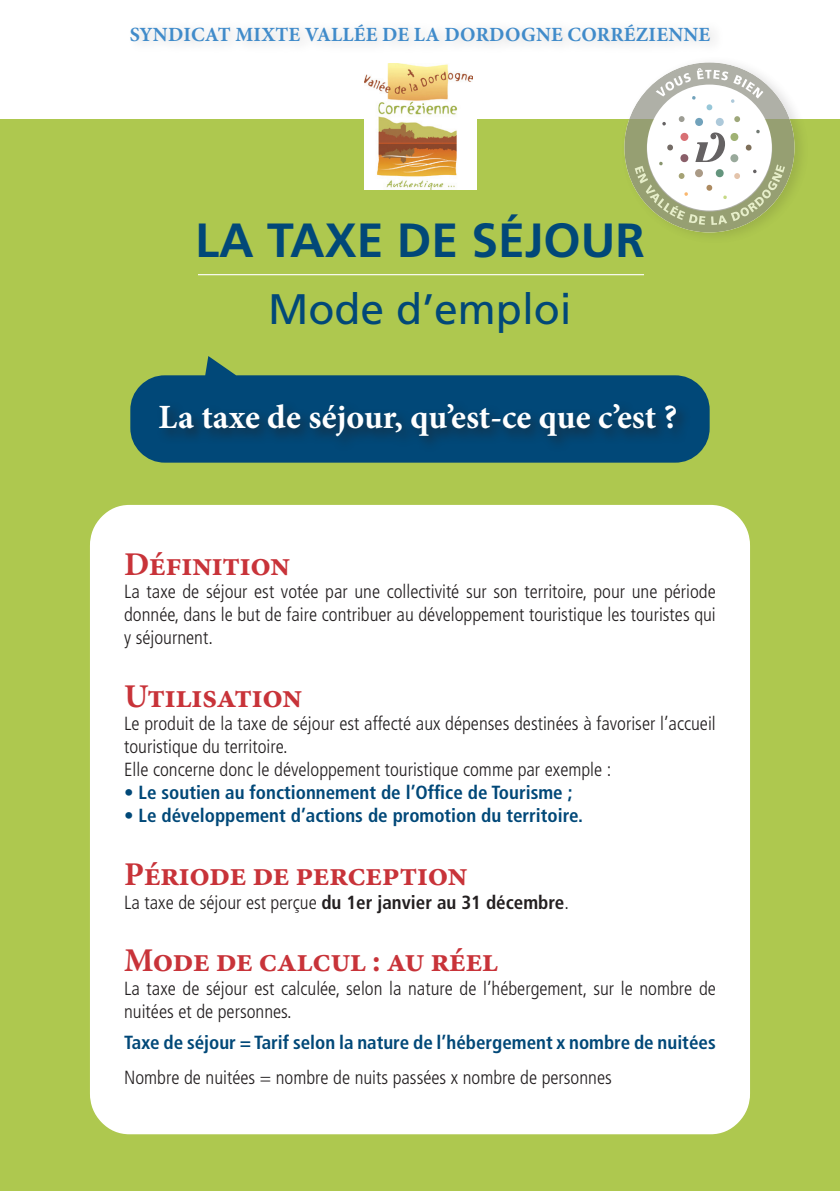
<style>
.page{position:relative;width:840px;height:1191px;background:#fff}
.page>*{position:absolute;margin:0;border:0;box-sizing:border-box;transform-origin:0 0}
.t1{font:700 48px "Frutiger";color:#014878}
.t2{font:42.6px "Frutiger";color:#014878}
.t3{font:700 34px "Minion Pro";letter-spacing:-.005em;color:#fff}
.t4{font:700 33.2px "Minion Pro";letter-spacing:-.02em;color:#c83339}
.t5{font:700 20.2px "Minion Pro";letter-spacing:.01em;color:#408bca}
.t6{font:300 condensed 19px/23px "Frutiger";color:#231f20}
.t7{font:700 condensed 19px "Frutiger";color:#014878}
.s1{font-weight:700}
</style>
<div class="page">
<div style="left:0;top:119px;width:839px;height:1072px;background:#aec84f"></div>
<div style="left:126px;top:17px;width:599px;height:38px;background:#f9f9f9"></div>
<svg style="left:130px;top:356px;width:579px;height:106px;fill:#014878"></svg>
<div style="left:156px;top:399px;width:535px;height:53px;background:#231f20;opacity:.65"></div>
<div style="left:90px;top:505px;width:659px;height:629px;background:#fff"></div>
<hr style="left:198px;top:274px;width:445px;height:1px;background:#fff">
<div style="left:364px;top:63px;width:113px;height:126px;background:#fff"></div>
<img style="left:364px;top:63px;width:108px;height:126px">
<div style="left:619px;top:55px;width:191px;height:191px;background:#231f20;opacity:.2"></div>
<svg style="left:624px;top:62px;width:170px;height:170px;fill:#969f72"></svg>
<svg style="left:634px;top:68px;width:150px;height:157px"></svg>
<p class="t5" style="left:130px;top:21px;width:582px">SYNDICAT MIXTE VALLÉE DE LA DORDOGNE CORRÉZIENNE</p>
<p class="t1" style="left:195px;top:212px;width:450px">LA TAXE DE SÉJOUR</p>
<p class="t2" style="left:268px;top:284px;width:305px">Mode d’emploi</p>
<p class="t3" style="left:158px;top:393px;width:520px">La taxe de séjour, qu’est-ce que c’est ?</p>
<p class="t4" style="left:124px;top:540px;width:167px">Définition</p>
<p class="t6" style="left:124px;top:580px;width:593px;text-align:justify">La taxe de séjour est votée par une collectivité sur son territoire, pour une période donnée, dans le but de faire contribuer au développement touristique les touristes qui y séjournent.</p>
<p class="t4" style="left:124px;top:673px;width:179px">Utilisation</p>
<p class="t6" style="left:124px;top:712px;width:592px">Le produit de la taxe de séjour est affecté aux dépenses destinées à favoriser l’accueil touristique du territoire.</p>
<p class="t6" style="left:124px;top:758px;width:488px">Elle concerne donc le développement touristique comme par exemple :</p>
<p class="t7" style="left:124px;top:781px;width:449px">• Le soutien au fonctionnement de l’Office de Tourisme ;</p>
<p class="t7" style="left:124px;top:804px;width:460px">• Le développement d’actions de promotion du territoire.</p>
<p class="t4" style="left:124px;top:851px;width:344px">Période de perception</p>
<p class="t6" style="left:124px;top:890px;width:446px">La taxe de séjour est perçue <span class="s1">du 1er janvier au 31 décembre</span>.</p>
<p class="t4" style="left:124px;top:937px;width:375px">Mode de calcul : au réel</p>
<p class="t6" style="left:124px;top:976px;width:593px">La taxe de séjour est calculée, selon la nature de l’hébergement, sur le nombre de nuitées et de personnes.</p>
<p class="t7" style="left:124px;top:1031px;width:592px">Taxe de séjour = Tarif selon la nature de l’hébergement x nombre de nuitées</p>
<p class="t6" style="left:124px;top:1066px;width:489px">Nombre de nuitées = nombre de nuits passées x nombre de personnes</p>
</div>
